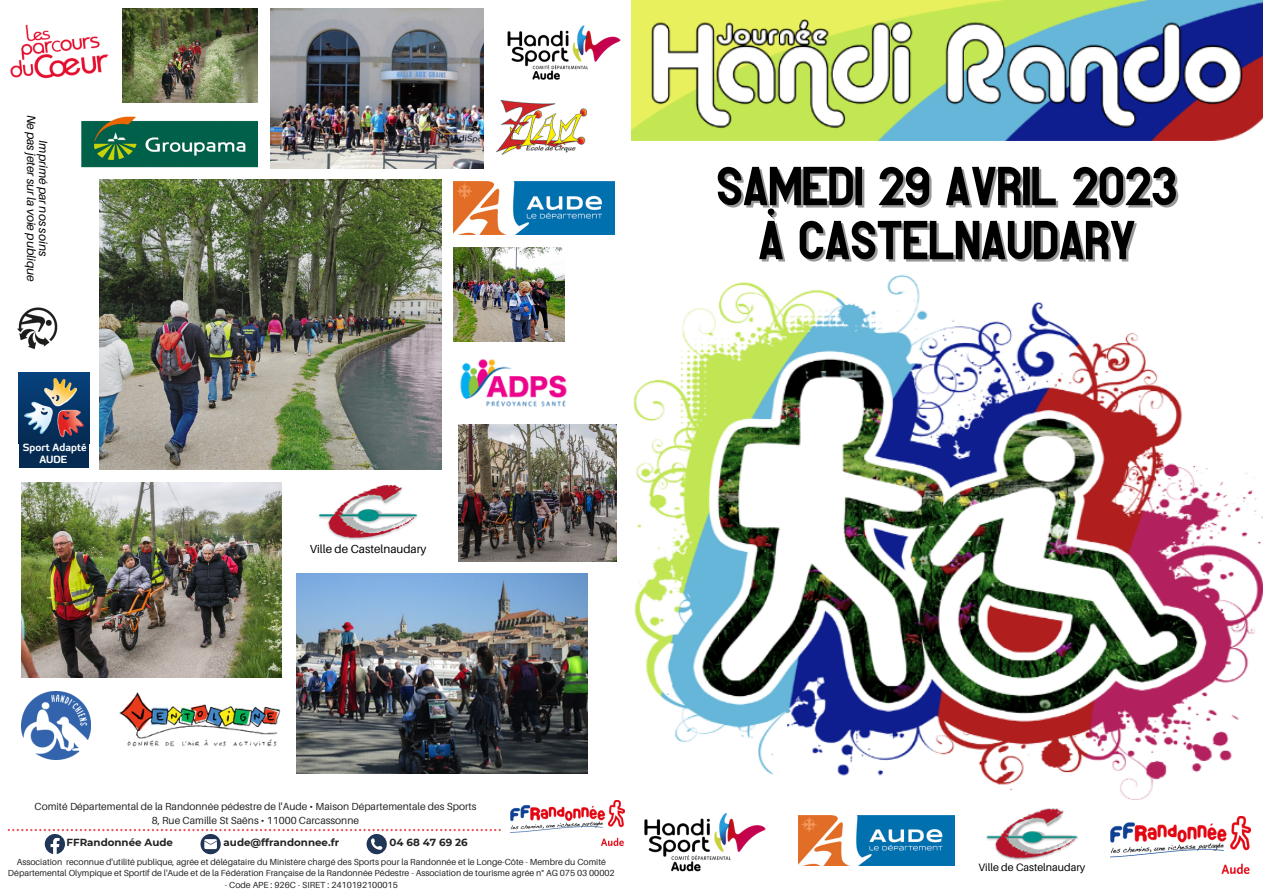
<style>
.page{position:relative;width:1263px;height:894px;background:#fff}
.page>*{position:absolute;margin:0;border:0;box-sizing:border-box;transform-origin:0 0}
.t1{font:54px/54px "Kompot Sans";color:#000;text-align:center}
.t2{font:italic 12px/12px "Aileron";color:#000;text-align:center}
.t3{font:11.7px "Aileron";color:#000}
.t4{font:600 11.55px/11.6px "Dumondi";color:#fff;text-align:center}
.t5{font:10.65px "Aileron";color:#000}
.t6{font:10.2px/13.6px "Aileron";color:#242424;text-align:center}
.t7{font:700 10.2px "Montserrat";color:#242424}
.t8{font:8.85px/11.7px "Aileron";color:#242424;text-align:center}
</style>
<div class="page">
<img style="left:1110px;top:816px;width:141px;height:56px">
<img style="left:100px;top:179px;width:341px;height:290px">
<img style="left:271px;top:8px;width:212px;height:160px">
<img style="left:21px;top:482px;width:260px;height:195px">
<img style="left:458px;top:424px;width:159px;height:137px">
<img style="left:296px;top:573px;width:291px;height:199px">
<img style="left:122px;top:8px;width:136px;height:95px">
<img style="left:454px;top:248px;width:110px;height:93px">
<img style="left:119px;top:692px;width:162px;height:54px">
<img style="left:21px;top:691px;width:69px;height:68px">
<img style="left:454px;top:182px;width:161px;height:52px">
<img style="left:799px;top:815px;width:155px;height:50px">
<img style="left:644px;top:812px;width:122px;height:60px">
<img style="left:460px;top:359px;width:107px;height:48px">
<img style="left:318px;top:485px;width:100px;height:55px">
<img style="left:986px;top:808px;width:92px;height:52px">
<img style="left:17px;top:307px;width:41px;height:43px">
<img style="left:81px;top:116px;width:177px;height:51px">
<img style="left:633px;top:274px;width:629px;height:524px">
<img style="left:631px;top:0;width:631px;height:141px">
<img style="left:511px;top:800px;width:113px;height:45px">
<svg style="left:8px;top:829px;width:493px;height:25px"></svg>
<img style="left:496px;top:101px;width:90px;height:54px">
<img style="left:507px;top:25px;width:114px;height:55px">
<img style="left:19px;top:372px;width:70px;height:69px">
<div style="left:19px;top:441px;width:70px;height:27px;background:#052b53"></div>
<img style="left:11px;top:24px;width:98px;height:55px">
<h2 class="t2" style="left:50px;top:115px;width:169px;rotate:90deg">Imprimé par nos soins<br>Ne pas jeter sur la voie publique</h2>
<h3 class="t4" style="left:23px;top:441px;width:65px">Sport Adapté<br>AUDE</h3>
<h3 class="t3" style="left:310px;top:541px;width:118px">Ville de Castelnaudary</h3>
<p class="t6" style="left:35px;top:799px;width:443px">Comité Départemental de la Randonnée pédestre de l'Aude • Maison Départementale des Sports<br>8, Rue Camille St Saëns • 11000 Carcassonne</p>
<p class="t7" style="left:67px;top:836px;width:108px">FFRandonnée Aude</p>
<p class="t7" style="left:224px;top:836px;width:117px">aude@ffrandonnee.fr</p>
<p class="t7" style="left:390px;top:836px;width:80px">04 68 47 69 26</p>
<p class="t8" style="left:8px;top:855px;width:608px">Association reconnue d'utilité publique, agrée et délégataire du Ministère chargé des Sports pour la Randonnée et le Longe-Côte - Membre du Comité<br>Départemental Olympique et Sportif de l'Aude et de la Fédération Française de la Randonnée Pédestre - Association de tourisme agrée n° AG 075 03 00002</p>
<p class="t8" style="left:225px;top:878px;width:174px">- Code APE : 926C - SIRET : 2410192100015</p>
<h1 class="t1" style="left:716px;top:159px;width:462px">SAMEDI 29 AVRIL 2023<br>À CASTELNAUDARY</h1>
<p class="t5" style="left:979px;top:860px;width:108px">Ville de Castelnaudary</p>
</div>
